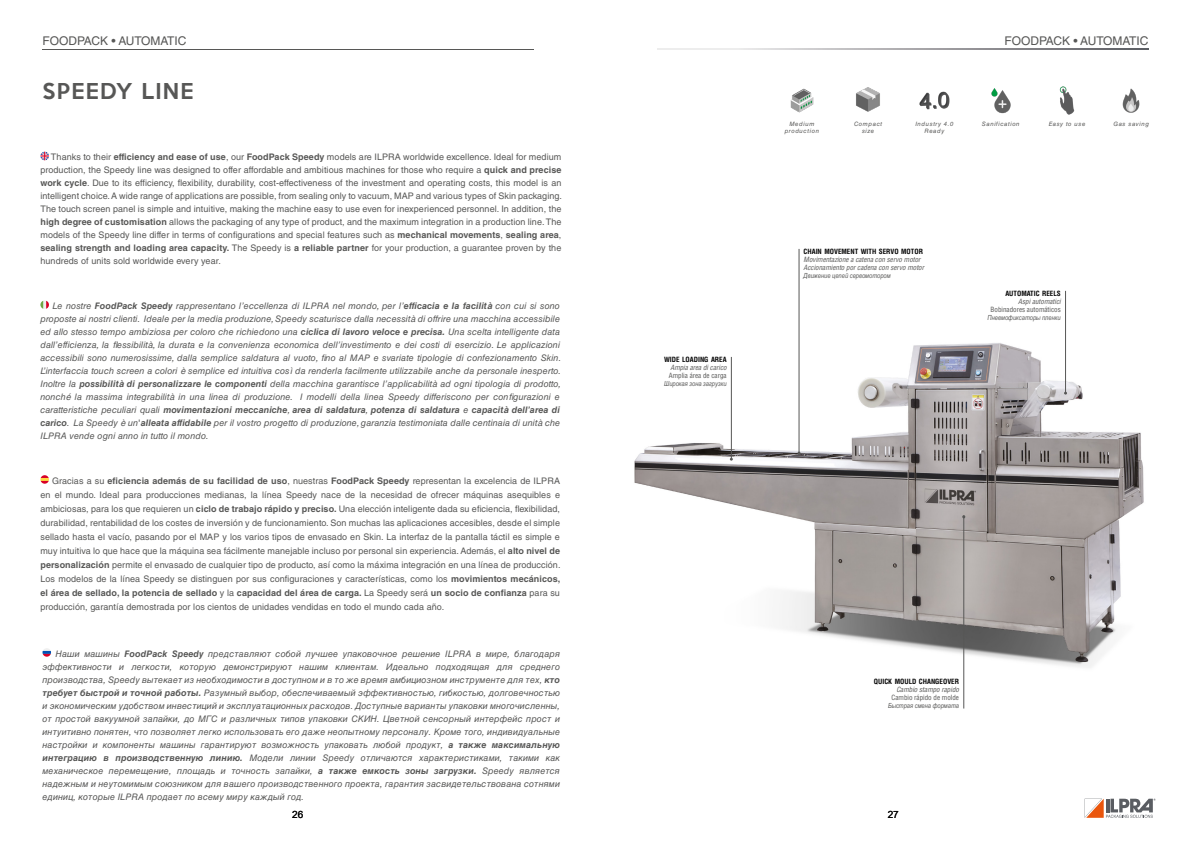
<style>
.page{position:relative;width:1191px;height:842px;background:#fff}
.page>*{position:absolute;margin:0;border:0;box-sizing:border-box;transform-origin:0 0}
.t1{font:500 20px "Keep Calm";letter-spacing:.07em;color:#575756}
.t2{font:12px "Helvetica LT Std";color:#575756}
.t3{font:10px "Arial";color:#000}
.t4{font:italic 9px/13px "Helvetica LT Std";letter-spacing:.01em;color:#575756;text-align:justify}
.t5{font:9px/14px "Helvetica LT Std";letter-spacing:.01em;color:#575756;text-align:justify}
.t6{font:italic condensed 7px/8px "Helvetica LT Std";color:#575756}
.t7{font:italic 7px "Arial Narrow";color:#575756}
.t8{font:700 condensed 7px "Helvetica LT Std";color:#000}
.t9{font:condensed 7px "Helvetica LT Std";color:#575756}
.t10{font:italic 6px/7.2px "Helvetica LT Std";letter-spacing:.1em;color:#575756;text-align:center}
.s1{font-weight:700}
</style>
<div class="page">
<svg style="left:1084px;top:799px;width:71px;height:19px"></svg>
<img style="left:634px;top:308px;width:510px;height:401px">
<hr style="left:798px;top:249px;width:1px;height:204px;background:#575756">
<hr style="left:963px;top:517px;width:1px;height:191px;background:#575756">
<hr style="left:1065px;top:291px;width:1px;height:101px;background:#575756">
<img style="left:1122px;top:88px;width:18px;height:25px">
<img style="left:1059px;top:86px;width:16px;height:29px">
<img style="left:919px;top:91px;width:31px;height:19px">
<img style="left:991px;top:88px;width:20px;height:26px">
<img style="left:856px;top:87px;width:24px;height:25px">
<img style="left:790px;top:88px;width:24px;height:25px">
<svg style="left:657px;top:49px;width:491px;height:1px"></svg>
<hr style="left:43px;top:49px;width:491px;height:1px;background:#575756">
<svg style="left:40px;top:152px;width:9px;height:8px"></svg>
<div style="left:43px;top:648px;width:8px;height:9px;background:#e8ebee;border-radius:50%"></div>
<svg style="left:43px;top:651px;width:8px;height:6px"></svg>
<div style="left:40px;top:300px;width:9px;height:9px;background:#f8f7f7;border-radius:50%"></div>
<svg style="left:40px;top:301px;width:9px;height:8px"></svg>
<svg style="left:40px;top:475px;width:9px;height:9px"></svg>
<hr style="left:731px;top:357px;width:1px;height:101px;background:#575756">
<h2 class="t2" style="left:43px;top:34px;width:145px">FOODPACK • AUTOMATIC</h2>
<h2 class="t2" style="left:1004px;top:34px;width:145px">FOODPACK • AUTOMATIC</h2>
<h1 class="t1" style="left:43px;top:74px;width:153px">SPEEDY LINE</h1>
<p class="t5" style="left:40px;top:151px;width:523px;line-height:13px;text-indent:11px">Thanks to their <span class="s1">efficiency and ease of use</span>, our <span class="s1">FoodPack Speedy</span> models are ILPRA worldwide excellence. Ideal for medium production, the Speedy line was designed to offer affordable and ambitious machines for those who require a <span class="s1">quick and precise work cycle</span>. Due to its efficiency, flexibility, durability, cost-effectiveness of the investment and operating costs, this model is an intelligent choice. A wide range of applications are possible, from sealing only to vacuum, MAP and various types of Skin packaging.<br>The touch screen panel is simple and intuitive, making the machine easy to use even for inexperienced personnel. In addition, the <span class="s1">high degree of customisation</span> allows the packaging of any type of product, and the maximum integration in a production line. The models of the Speedy line differ in terms of configurations and special features such as <span class="s1">mechanical movements</span>, <span class="s1">sealing area</span>, <span class="s1">sealing strength and loading area capacity.</span> The Speedy is <span class="s1">a reliable partner</span> for your production, a guarantee proven by the hundreds of units sold worldwide every year.</p>
<p class="t4" style="left:40px;top:299px;width:522px;text-align:left;text-indent:12px">Le nostre <span class="s1">FoodPack Speedy</span> rappresentano l’eccellenza di ILPRA nel mondo, per l’<span class="s1">efficacia e la facilità</span> con cui si sono proposte ai nostri clienti. Ideale per la media produzione, Speedy scaturisce dalla necessità di offrire una macchina accessibile ed allo stesso tempo ambiziosa per coloro che richiedono una <span class="s1">ciclica di lavoro veloce e precisa.</span> Una scelta intelligente data dall’efficienza, la flessibilità, la durata e la convenienza economica dell’investimento e dei costi di esercizio. Le applicazioni accessibili sono numerosissime, dalla semplice saldatura al vuoto, fino al MAP e svariate tipologie di confezionamento Skin.<br>L’interfaccia touch screen a colori è semplice ed intuitiva così da renderla facilmente utilizzabile anche da personale inesperto.<br>Inoltre la <span class="s1">possibilità di personalizzare le componenti</span> della macchina garantisce l’applicabilità ad ogni tipologia di prodotto, nonché la massima integrabilità in una linea di produzione. I modelli della linea Speedy differiscono per configurazioni e caratteristiche peculiari quali <span class="s1">movimentazioni meccaniche</span>, <span class="s1">area di saldatura</span>, <span class="s1">potenza di saldatura</span> e <span class="s1">capacità dell’area di carico</span>. La Speedy è un'<span class="s1">alleata affidabile</span> per il vostro progetto di produzione, garanzia testimoniata dalle centinaia di unità che ILPRA vende ogni anno in tutto il mondo.</p>
<p class="t5" style="left:40px;top:473px;width:521px;text-indent:12px">Gracias a su <span class="s1">eficiencia además de su facilidad de uso</span>, nuestras <span class="s1">FoodPack Speedy</span> representan la excelencia de ILPRA en el mundo. Ideal para producciones medianas, la línea Speedy nace de la necesidad de ofrecer máquinas asequibles e ambiciosas, para los que requieren un <span class="s1">ciclo de trabajo rápido y preciso.</span> Una elección inteligente dada su eficiencia, flexibilidad, durabilidad, rentabilidad de los costes de inversión y de funcionamiento. Son muchas las aplicaciones accesibles, desde el simple sellado hasta el vacío, pasando por el MAP y los varios tipos de envasado en Skin. La interfaz de la pantalla táctil es simple e muy intuitiva lo que hace que la máquina sea fácilmente manejable incluso por personal sin experiencia. Además, el <span class="s1">alto nivel de personalización</span> permite el envasado de cualquier tipo de producto, así como la máxima integración en una línea de producción.<br>Los modelos de la línea Speedy se distinguen por sus configuraciones y características, como los <span class="s1">movimientos mecánicos, el área de sellado, la potencia de sellado</span> y la <span class="s1">capacidad del área de carga.</span> La Speedy será <span class="s1">un socio de confianza</span> para su producción, garantía demostrada por los cientos de unidades vendidas en todo el mundo cada año.</p>
<p class="t4" style="left:43px;top:647px;width:519px;text-indent:13px">Наши машины <span class="s1">FoodPack Speedy</span> представляют собой лучшее упаковочное решение ILPRA в мире, благодаря эффективности и легкости, которую демонстрируют нашим клиентам. Идеально подходящая для среднего производства, Speedy вытекает из необходимости в доступном и в то же время амбициозном инструменте для тех, <span class="s1">кто требует быстрой и точной работы.</span> Разумный выбор, обеспечиваемый эффективностью, гибкостью, долговечностью и экономическим удобством инвестиций и эксплуатационных расходов. Доступные варианты упаковки многочисленны, от простой вакуумной запайки, до MГС и различных типов упаковки СКИН. Цветной сенсорный интерфейс прост и интуитивно понятен, что позволяет легко использовать его даже неопытному персоналу. Кроме того, индивидуальные настройки и компоненты машины гарантируют возможность упаковать любой продукт, <span class="s1">а также максимальную интеграцию в производственную линию.</span> Модели линии Speedy отличаются характеристиками, такими как механическое перемещение, площадь и точность запайки, <span class="s1">а также емкость зоны загрузки.</span> Speedy является надежным и неутомимым союзником для вашего производственного проекта, гарантия засвидетельствована сотнями единиц, которые ILPRA продает по всему миру каждый год.</p>
<p class="t8" style="left:664px;top:355px;width:64px">WIDE LOADING AREA</p>
<p class="t6" style="left:670px;top:364px;width:58px">Ampia area di carico</p>
<p class="t9" style="left:669px;top:371px;width:59px">Amplia área de carga</p>
<p class="t7" style="left:664px;top:379px;width:64px">Широкая зона загрузки</p>
<p class="t10" style="left:784px;top:120px;width:36px">Medium production</p>
<p class="t10" style="left:854px;top:120px;width:30px">Compact</p>
<p class="t10" style="left:982px;top:120px;width:39px">Sanification</p>
<p class="t10" style="left:862px;top:127px;width:14px">size</p>
<p class="t10" style="left:915px;top:120px;width:40px">Industry 4.0</p>
<p class="t10" style="left:1048px;top:120px;width:38px">Easy to use</p>
<p class="t10" style="left:1113px;top:120px;width:37px">Gas saving</p>
<p class="t10" style="left:924px;top:127px;width:21px">Ready</p>
<p class="t8" style="left:803px;top:247px;width:121px">CHAIN MOVEMENT WITH SERVO MOTOR</p>
<p class="t6" style="left:803px;top:256px;width:122px">Movimentazione a catena con servo motor<br>Accionamiento por cadena con servo motor</p>
<p class="t7" style="left:803px;top:271px;width:89px">Движение цепей сервомотором</p>
<p class="t8" style="left:1005px;top:289px;width:57px">AUTOMATIC REELS</p>
<p class="t6" style="left:1018px;top:298px;width:44px">Aspi automatici</p>
<p class="t9" style="left:990px;top:305px;width:72px">Bobinadores automáticos</p>
<p class="t7" style="left:987px;top:313px;width:75px">Пневмофиксаторы пленки</p>
<p class="t8" style="left:874px;top:677px;width:87px">QUICK MOULD CHANGEOVER</p>
<p class="t6" style="left:896px;top:685px;width:64px">Cambio stampo rapido</p>
<p class="t9" style="left:891px;top:693px;width:69px">Cambio rápido de molde</p>
<p class="t7" style="left:888px;top:700px;width:72px">Быстрая смена формата</p>
<p class="t3" style="left:292px;top:808px;width:13px">26</p>
<p class="t3" style="left:887px;top:808px;width:13px">27</p>
</div>
